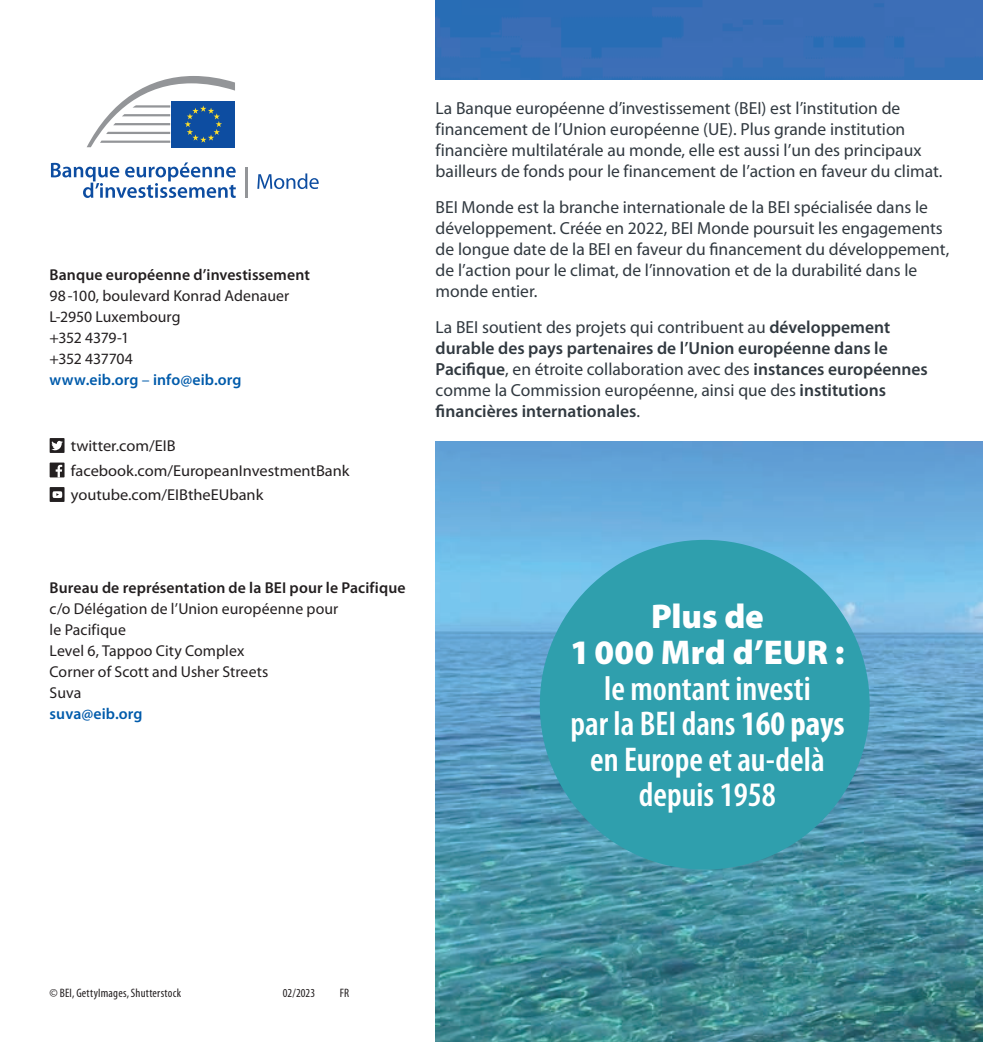
<style>
.page{position:relative;width:983px;height:1042px;background:#fff}
.page>*{position:absolute;margin:0;border:0;box-sizing:border-box;transform-origin:0 0}
._02_Texte{font:600 condensed 34.48px/35.7px "Myriad Pro";color:#fff;text-align:center}
._02_Texte-2{font:17.5px/21px "Myriad Pro";color:#313940}
._02_Texte-3{font:600 17.5px/21px "Myriad Pro";color:#313940}
._05_texte_courant_EN{font:15.75px/21px "Myriad Pro";color:#231f20}
.t1{font:600 15.75px "Myriad Pro";letter-spacing:.005em;color:#231f20}
._05_texte_courant_EN-2{font:15.75px "Myriad Pro";color:#231f20;scale:1.04 1}
.t2{font:600 15.75px "Myriad Pro";letter-spacing:.005em;color:#015bab}
._05_texte_courant_EN-3{font:15.75px "Myriad Pro";letter-spacing:-.02em;color:#231f20}
.t3{font:condensed 12.25px "Myriad Pro";letter-spacing:.015em;color:#231f20}
.s1{font-weight:400}
.s2{font-weight:900;font-stretch:normal}
.s3{font-weight:700}
</style>
<div class="page">
<img style="left:435px;top:0;width:547px;height:1042px">
<svg style="left:87px;top:76px;width:148px;height:71px"></svg>
<hr style="left:245px;top:167px;width:2px;height:31px;background:#939598">
<svg style="left:51px;top:162px;width:185px;height:36px"></svg>
<svg style="left:257px;top:173px;width:61px;height:16px"></svg>
<div style="left:50px;top:438px;width:14px;height:15px;background:#231f20"></div>
<svg style="left:51px;top:441px;width:12px;height:9px"></svg>
<div style="left:50px;top:462px;width:14px;height:15px;background:#231f20"></div>
<svg style="left:56px;top:465px;width:6px;height:12px"></svg>
<div style="left:50px;top:487px;width:14px;height:15px;background:#231f20"></div>
<svg style="left:53px;top:491px;width:9px;height:7px"></svg>
<div style="left:373px;top:80px;width:609px;height:361px;background:#fff"></div>
<div style="left:539px;top:540px;width:330px;height:329px;background:#2f9fad;border-radius:50%"></div>
<p class="t1" style="left:50px;top:266px;width:262px">Banque européenne d’investissement</p>
<p class="_05_texte_courant_EN" style="left:50px;top:285px;width:241px">98-100, boulevard Konrad Adenauer</p>
<p class="_05_texte_courant_EN" style="left:50px;top:306px;width:132px">L-2950 Luxembourg</p>
<p class="_05_texte_courant_EN" style="left:50px;top:327px;width:81px">+352 4379-1</p>
<p class="_05_texte_courant_EN-3" style="left:50px;top:350px;width:85px">+352 437704</p>
<p class="t2" style="left:50px;top:371px;width:193px">www.eib.org <span class="s1">–</span> info@eib.org</p>
<p class="_05_texte_courant_EN-2" style="left:71px;top:437px;width:102px">twitter.com/EIB</p>
<p class="_05_texte_courant_EN-2" style="left:71px;top:462px;width:269px">facebook.com/EuropeanInvestmentBank</p>
<p class="_05_texte_courant_EN-2" style="left:71px;top:486px;width:187px">youtube.com/EIBtheEUbank</p>
<p class="_02_Texte-2" style="left:435px;top:98px;width:508px">La Banque européenne d’investissement (BEI) est l’institution de financement de l’Union européenne (UE). Plus grande institution financière multilatérale au monde, elle est aussi l’un des principaux bailleurs de fonds pour le financement de l’action en faveur du climat.</p>
<p class="_02_Texte-2" style="left:435px;top:197px;width:515px">BEI Monde est la branche internationale de la BEI spécialisée dans le développement. Créée en 2022, BEI Monde poursuit les engagements de longue date de la BEI en faveur du financement du développement, de l’action pour le climat, de l’innovation et de la durabilité dans le monde entier.</p>
<p class="_02_Texte-3" style="left:435px;top:317px;width:493px"><span class="s1">La BEI soutient des projets qui contribuent au</span> développement durable des pays partenaires de l’Union européenne dans le Pacifique<span class="s1">, en étroite collaboration avec des</span> instances européennes <span class="s1">comme la Commission européenne, ainsi que des</span> institutions financières internationales<span class="s1">.</span></p>
<p class="t1" style="left:50px;top:579px;width:357px">Bureau de représentation de la BEI pour le Pacifique</p>
<p class="_05_texte_courant_EN" style="left:50px;top:599px;width:290px">c/o Délégation de l’Union européenne pour le Pacifique</p>
<p class="_05_texte_courant_EN" style="left:50px;top:641px;width:196px">Level 6, Tappoo City Complex</p>
<p class="_05_texte_courant_EN" style="left:50px;top:662px;width:220px">Corner of Scott and Usher Streets</p>
<p class="_05_texte_courant_EN" style="left:50px;top:683px;width:33px">Suva</p>
<p class="t2" style="left:50px;top:705px;width:94px">suva@eib.org</p>
<p class="_02_Texte" style="left:570px;top:599px;width:276px"><span class="s2">Plus de<br>1000 Mrd d’EUR : </span>le montant investi<br>par la BEI dans <span class="s3">160 pays </span>en Europe et au-delà depuis 1958</p>
<p class="t3" style="left:50px;top:986px;width:133px">© BEI, GettyImages, Shutterstock</p>
<p class="t3" style="left:282px;top:986px;width:34px">02/2023</p>
<p class="t3" style="left:340px;top:986px;width:11px">FR</p>
</div>
